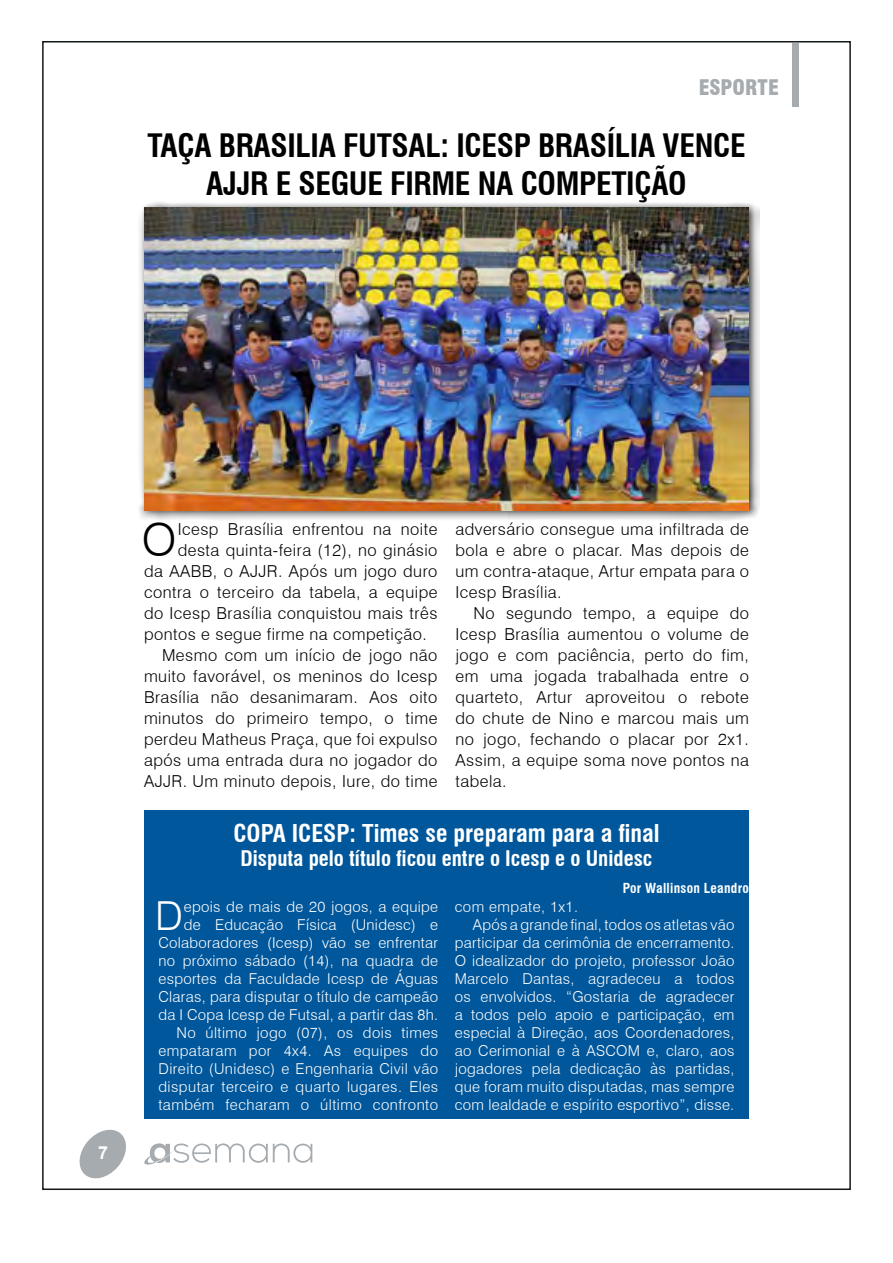
<style>
.page{position:relative;width:893px;height:1263px;background:#fff}
.page>*{position:absolute;margin:0;border:0;box-sizing:border-box;transform-origin:0 0}
.t1{font:300 45.75px "Swiss 721 BT";color:#000}
.t2{font:300 40.05px "Swiss 721 BT";color:#fff}
.t3{font:700 condensed 31.5px/37.8px "Swiss 721 BT";letter-spacing:-.01em;color:#000;text-align:center}
.t4{font:700 condensed 24px "Swiss 721 BT";color:#fff}
.t5{font:700 condensed 21px "Swiss 721 BT";color:#fff}
.t6{font:900 condensed 21px "Swiss 721 BT";letter-spacing:.005em;color:#a6abaf}
.t7{font:700 18px "Arial";color:#fff}
.t8{font:300 16.5px/21px "Swiss 721 BT";letter-spacing:.03em;color:#000;text-align:justify}
.t9{font:300 15px/18px "Swiss 721 BT";letter-spacing:.02em;color:#fff;text-align:right}
.t10{font:700 condensed 13.5px "Swiss 721 BT";letter-spacing:.02em;color:#fff}
</style>
<div class="page">
<svg style="left:79px;top:1129px;width:47px;height:50px"></svg>
<svg style="left:144px;top:1143px;width:169px;height:22px"></svg>
<div style="left:792px;top:44px;width:7px;height:63px;background:#a6abaf"></div>
<div style="left:138px;top:202px;width:621px;height:319px;background:#000;opacity:.75"></div>
<img style="left:144px;top:207px;width:605px;height:304px">
<div style="left:144px;top:811px;width:605px;height:308px;background:#00579b"></div>
<h3 class="t6" style="left:699px;top:75px;width:82px">ESPORTE</h3>
<h3 class="t3" style="left:147px;top:127px;width:600px">TAÇA BRASILIA FUTSAL: ICESP BRASÍLIA VENCE<br>AJJR E SEGUE FIRME NA COMPETIÇÃO</h3>
<p class="t7" style="left:98px;top:1140px;width:12px">7</p>
<h1 class="t1" style="left:142px;top:512px;width:36px">O</h1>
<p class="t8" style="left:178px;top:518px;width:261px">Icesp Brasília enfrentou na noite</p>
<p class="t8" style="left:455px;top:518px;width:295px">adversário consegue uma infiltrada de bola e abre o placar. Mas depois de um contra-ataque, Artur empata para o Icesp Brasília.</p>
<p class="t8" style="left:455px;top:602px;width:295px;text-indent:18px">No segundo tempo, a equipe do Icesp Brasília aumentou o volume de jogo e com paciência, perto do fim, em uma jogada trabalhada entre o quarteto, Artur aproveitou o rebote do chute de Nino e marcou mais um no jogo, fechando o placar por 2x1.<br>Assim, a equipe soma nove pontos na tabela.</p>
<h3 class="t4" style="left:233px;top:819px;width:428px">COPA ICESP: Times se preparam para a final</h3>
<h3 class="t5" style="left:240px;top:846px;width:413px">Disputa pelo título ficou entre o Icesp e o Unidesc</h3>
<p class="t10" style="left:623px;top:880px;width:128px">Por Wallinson Leandro</p>
<p class="t8" style="left:178px;top:539px;width:261px">desta quinta-feira (12), no ginásio</p>
<p class="t8" style="left:144px;top:560px;width:295px">da AABB, o AJJR. Após um jogo duro</p>
<p class="t8" style="left:144px;top:581px;width:295px">contra o terceiro da tabela, a equipe</p>
<p class="t8" style="left:144px;top:602px;width:295px">do Icesp Brasília conquistou mais três</p>
<p class="t8" style="left:144px;top:623px;width:284px">pontos e segue firme na competição.</p>
<p class="t8" style="left:162px;top:644px;width:277px">Mesmo com um início de jogo não</p>
<p class="t8" style="left:144px;top:665px;width:295px">muito favorável, os meninos do Icesp</p>
<p class="t8" style="left:144px;top:686px;width:295px">Brasília não desanimaram. Aos oito</p>
<p class="t8" style="left:144px;top:707px;width:295px">minutos do primeiro tempo, o time</p>
<p class="t8" style="left:144px;top:728px;width:295px">perdeu Matheus Praça, que foi expulso</p>
<p class="t8" style="left:144px;top:749px;width:295px">após uma entrada dura no jogador do</p>
<p class="t8" style="left:144px;top:770px;width:295px">AJJR. Um minuto depois, Iure, do time</p>
<p class="t9" style="left:158px;top:898px;width:281px">epois de mais de 20 jogos, a equipe<br>de Educação Física (Unidesc) e Colaboradores (Icesp) vão se enfrentar no próximo sábado (14), na quadra de esportes da Faculdade Icesp de Águas Claras, para disputar o título de campeão da I Copa Icesp de Futsal, a partir das 8h.<br>No último jogo (07), os dois times empataram por 4x4. As equipes do Direito (Unidesc) e Engenharia Civil vão disputar terceiro e quarto lugares. Eles também fecharam o último confronto</p>
<p class="t9" style="left:455px;top:898px;width:125px">com empate, 1x1.</p>
<h2 class="t2" style="left:155px;top:891px;width:29px">D</h2>
<p class="t9" style="left:473px;top:916px;width:263px">Após a grande final, todos os atletas vão</p>
<p class="t9" style="left:455px;top:934px;width:281px">participar da cerimônia de encerramento.</p>
<p class="t9" style="left:455px;top:952px;width:281px">O idealizador do projeto, professor João</p>
<p class="t9" style="left:455px;top:970px;width:281px">Marcelo Dantas, agradeceu a todos</p>
<p class="t9" style="left:455px;top:988px;width:281px">os envolvidos. “Gostaria de agradecer</p>
<p class="t9" style="left:455px;top:1006px;width:281px">a todos pelo apoio e participação, em</p>
<p class="t9" style="left:455px;top:1024px;width:281px">especial à Direção, aos Coordenadores,</p>
<p class="t9" style="left:455px;top:1042px;width:281px">ao Cerimonial e à ASCOM e, claro, aos</p>
<p class="t9" style="left:455px;top:1060px;width:281px">jogadores pela dedicação às partidas,</p>
<p class="t9" style="left:455px;top:1078px;width:281px">que foram muito disputadas, mas sempre</p>
<p class="t9" style="left:455px;top:1096px;width:281px">com lealdade e espírito esportivo”, disse.</p>
</div>
